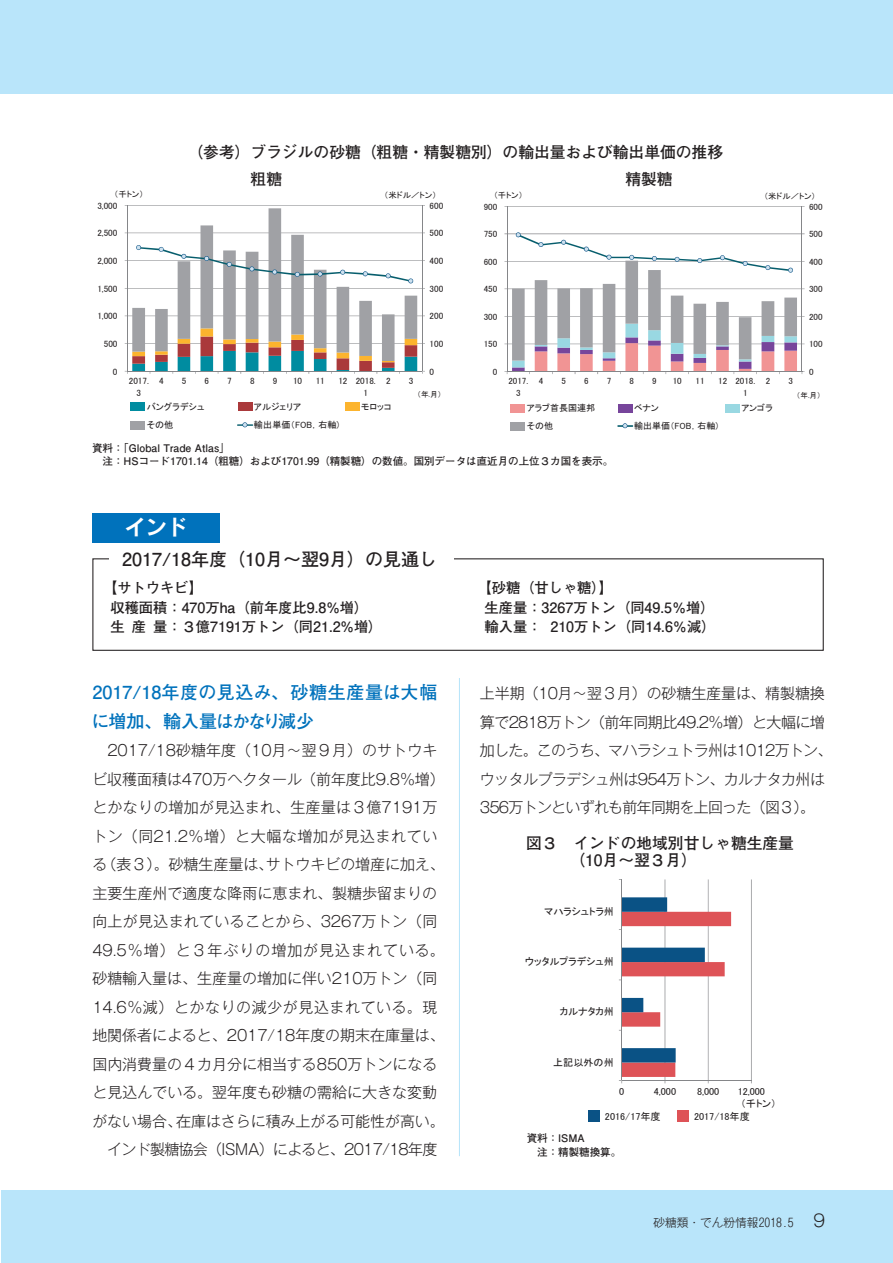
<style>
.page{position:relative;width:893px;height:1263px;background:#fff}
.page>*{position:absolute;margin:0;border:0;box-sizing:border-box;transform-origin:0 0}
.t1{font:21px "Rodin Pro B";color:#fff}
.t2{font:700 18px/28.5px "Futo Go B101 Pr 5";color:#0072bc}
.t3{font:700 18px "Futo Go B101 Pr 5";color:#231f20}
.t4{font:700 15.75px/16.5px "Futo Go B101 Pr 5";color:#231f20}
.t5{font:300 15px/28.5px "Gothic MB101 Pr 5";letter-spacing:-.005em;color:#231f20;text-align:center}
.t6{font:300 15px/28.5px "Gothic MB101 Pr 5";letter-spacing:-.05em;color:#231f20}
.t7{font:700 14.25px "Futo Go B101 Pr 5";color:#231f20}
.t8{font:300 11.7px "Gothic MB101 Pr 5";color:#231f20}
.t9{font:700 10.5px/13.5px "Futo Go B101 Pr 5";color:#231f20}
.t10{font:10.2px "MS P Gothic";color:#231f20}
.t11{font:9.15px/11.9px "MS P Gothic";letter-spacing:-.005em;color:#231f20;text-align:center}
.t12{font:9px/11.7px "MS P Gothic";color:#231f20;text-align:center}
.t13{font:8.4px "MS P Gothic";letter-spacing:.01em;color:#231f20}
.t14{font:8.25px "MS P Gothic";color:#231f20}
.t15{font:7.65px "MS P Gothic";color:#231f20}
.t16{font:7.5px "MS P Gothic";color:#231f20}
.s1{font-size:16.95px}
</style>
<div class="page">
<div style="left:1px;top:1191px;width:892px;height:72px;background:#b9e5fa"></div>
<div style="left:1px;top:0;width:892px;height:94px;background:#b9e5fa"></div>
<hr style="left:459px;top:144px;width:1px;height:1012px;background:#b9e5fa">
<div style="left:92px;top:487px;width:733px;height:191px;background:#fff"></div>
<div style="left:92px;top:513px;width:128px;height:29px;background:#0072bc"></div>
<div style="left:92px;top:558px;width:732px;height:93px;border:1px solid #231f20"></div>
<div style="left:109px;top:550px;width:345px;height:18px;background:#fff"></div>
<div style="left:92px;top:145px;width:733px;height:342px;background:#fff"></div>
<svg style="left:125px;top:205px;width:300px;height:169px"></svg>
<div style="left:131px;top:403px;width:14px;height:8px;background:#008ca0"></div>
<div style="left:238px;top:403px;width:14px;height:8px;background:#aa393b"></div>
<div style="left:345px;top:403px;width:15px;height:8px;background:#fcb42e"></div>
<div style="left:131px;top:421px;width:14px;height:8px;background:#a0a1a5"></div>
<svg style="left:237px;top:422px;width:16px;height:5px"></svg>
<hr style="left:507px;top:206px;width:295px;height:1px;background:#858689">
<hr style="left:802px;top:206px;width:1px;height:165px;background:#858689">
<hr style="left:507px;top:206px;width:1px;height:165px;background:#858689">
<svg style="left:504px;top:232px;width:301px;height:142px"></svg>
<div style="left:511px;top:404px;width:14px;height:8px;background:#f19494"></div>
<div style="left:618px;top:404px;width:14px;height:8px;background:#77459b"></div>
<div style="left:725px;top:404px;width:15px;height:8px;background:#99d8e2"></div>
<div style="left:511px;top:422px;width:14px;height:8px;background:#a0a1a5"></div>
<svg style="left:617px;top:423px;width:16px;height:5px"></svg>
<hr style="left:665px;top:879px;width:1px;height:201px;background:#858689">
<hr style="left:708px;top:879px;width:1px;height:201px;background:#858689">
<hr style="left:751px;top:879px;width:1px;height:201px;background:#858689">
<hr style="left:622px;top:1080px;width:129px;height:1px;background:#858689">
<hr style="left:621px;top:879px;width:1px;height:201px;background:#858689">
<svg style="left:619px;top:897px;width:112px;height:186px"></svg>
<div style="left:588px;top:1110px;width:11px;height:12px;background:#0a5285"></div>
<div style="left:677px;top:1110px;width:12px;height:12px;background:#de5357"></div>
<p class="t4" style="left:188px;top:143px;width:537px">（参考）ブラジルの砂糖（粗糖・精製糖別）の輸出量および輸出単価の推移</p>
<p class="t4" style="left:251px;top:169px;width:33px">粗糖</p>
<p class="t4" style="left:625px;top:169px;width:49px">精製糖</p>
<p class="t13" style="left:114px;top:190px;width:31px">（千トン）</p>
<p class="t13" style="left:384px;top:191px;width:54px">（米ドル／トン）</p>
<p class="t14" style="left:494px;top:191px;width:31px">（千トン）</p>
<p class="t14" style="left:764px;top:192px;width:53px">（米ドル／トン）</p>
<p class="t11" style="left:97px;top:199px;width:22px">3,000</p>
<p class="t11" style="left:429px;top:199px;width:15px">600</p>
<p class="t12" style="left:484px;top:201px;width:15px">900</p>
<p class="t12" style="left:809px;top:201px;width:15px">600</p>
<p class="t11" style="left:97px;top:227px;width:22px">2,500</p>
<p class="t11" style="left:429px;top:227px;width:15px">500</p>
<p class="t12" style="left:484px;top:228px;width:15px">750</p>
<p class="t12" style="left:809px;top:228px;width:15px">500</p>
<p class="t11" style="left:97px;top:255px;width:22px">2,000</p>
<p class="t11" style="left:429px;top:255px;width:15px">400</p>
<p class="t12" style="left:484px;top:255px;width:15px">600</p>
<p class="t12" style="left:809px;top:255px;width:15px">400</p>
<p class="t11" style="left:97px;top:282px;width:22px">1,500</p>
<p class="t11" style="left:429px;top:282px;width:15px">300</p>
<p class="t12" style="left:484px;top:283px;width:15px">450</p>
<p class="t12" style="left:809px;top:283px;width:15px">300</p>
<p class="t11" style="left:97px;top:310px;width:22px">1,000</p>
<p class="t11" style="left:429px;top:310px;width:15px">200</p>
<p class="t12" style="left:484px;top:311px;width:15px">300</p>
<p class="t12" style="left:809px;top:311px;width:15px">200</p>
<p class="t11" style="left:104px;top:338px;width:15px">500</p>
<p class="t11" style="left:429px;top:338px;width:15px">100</p>
<p class="t12" style="left:484px;top:338px;width:15px">150</p>
<p class="t12" style="left:809px;top:338px;width:15px">100</p>
<p class="t11" style="left:113px;top:365px;width:6px">0</p>
<p class="t11" style="left:429px;top:365px;width:6px">0</p>
<p class="t12" style="left:493px;top:365px;width:6px">0</p>
<p class="t12" style="left:809px;top:365px;width:6px">0</p>
<p class="t11" style="left:129px;top:375px;width:22px">2017.<br>3</p>
<p class="t11" style="left:159px;top:375px;width:6px">4</p>
<p class="t11" style="left:182px;top:375px;width:6px">5</p>
<p class="t11" style="left:204px;top:375px;width:6px">6</p>
<p class="t11" style="left:227px;top:375px;width:6px">7</p>
<p class="t11" style="left:250px;top:375px;width:6px">8</p>
<p class="t11" style="left:273px;top:375px;width:6px">9</p>
<p class="t11" style="left:293px;top:375px;width:11px">10</p>
<p class="t11" style="left:316px;top:375px;width:11px">11</p>
<p class="t11" style="left:363px;top:375px;width:14px;text-align:left;text-indent:-25px">12 2018.<br>1</p>
<p class="t11" style="left:386px;top:375px;width:6px">2</p>
<p class="t11" style="left:409px;top:375px;width:6px">3</p>
<p class="t15" style="left:417px;top:390px;width:26px">（年.月）</p>
<p class="t12" style="left:508px;top:375px;width:21px">2017.<br>3</p>
<p class="t12" style="left:539px;top:375px;width:6px">4</p>
<p class="t12" style="left:562px;top:375px;width:6px">5</p>
<p class="t12" style="left:584px;top:375px;width:6px">6</p>
<p class="t12" style="left:607px;top:375px;width:6px">7</p>
<p class="t12" style="left:630px;top:375px;width:6px">8</p>
<p class="t12" style="left:652px;top:375px;width:6px">9</p>
<p class="t12" style="left:673px;top:375px;width:11px">10</p>
<p class="t12" style="left:695px;top:375px;width:11px">11</p>
<p class="t12" style="left:743px;top:375px;width:14px;text-align:left;text-indent:-25px">12 2018.<br>1</p>
<p class="t12" style="left:766px;top:375px;width:6px">2</p>
<p class="t12" style="left:788px;top:375px;width:6px">3</p>
<p class="t16" style="left:797px;top:391px;width:26px">（年.月）</p>
<p class="t11" style="left:147px;top:401px;width:59px">バングラデシュ</p>
<p class="t11" style="left:254px;top:401px;width:49px">アルジェリア</p>
<p class="t11" style="left:361px;top:401px;width:32px">モロッコ</p>
<p class="t11" style="left:147px;top:419px;width:28px">その他</p>
<p class="t11" style="left:254px;top:419px;width:87px">輸出単価（FOB，右軸)</p>
<p class="t12" style="left:527px;top:402px;width:70px">アラブ首長国連邦</p>
<p class="t12" style="left:634px;top:402px;width:26px">ベナン</p>
<p class="t12" style="left:741px;top:402px;width:33px">アンゴラ</p>
<p class="t12" style="left:527px;top:420px;width:28px">その他</p>
<p class="t12" style="left:634px;top:420px;width:86px">輸出単価（FOB，右軸)</p>
<p class="t9" style="left:92px;top:440px;width:523px">資料：「Global Trade Atlas」<br>　注：HSコード1701.14（粗糖）および1701.99（精製糖）の数値。国別データは直近月の上位３カ国を表示。</p>
<h1 class="t1" style="left:125px;top:513px;width:64px">インド</h1>
<p class="t3" style="left:122px;top:544px;width:317px">2017/18年度（10月～翌9月）の見通し</p>
<p class="t7" style="left:103px;top:576px;width:101px">【サトウキビ】</p>
<p class="t7" style="left:477px;top:576px;width:137px">【砂糖（甘しゃ糖）】</p>
<p class="t7" style="left:110px;top:596px;width:259px">収穫面積：470万ha（前年度比9.8%増）</p>
<p class="t7" style="left:485px;top:596px;width:232px">生産量：3267万トン（同49.5％増）</p>
<p class="t7" style="left:110px;top:615px;width:274px">生産量：３億7191万トン（同21.2%増）</p>
<p class="t7" style="left:485px;top:615px;width:233px">輸入量： 210万トン（同14.6％減）</p>
<p class="t2" style="left:91px;top:677px;width:347px">2017/18年度の見込み、砂糖生産量は大幅に増加、輸入量はかなり減少</p>
<p class="t5" style="left:92px;top:735px;width:354px">2017/18砂糖年度（10月～翌９月）のサトウキ<br>ビ収穫面積は470万ヘクタール（前年度比9.8％増）とかなりの増加が見込まれ、生産量は３億7191万トン（同21.2％増）と大幅な増加が見込まれている（表３）。砂糖生産量は、サトウキビの増産に加え、主要生産州で適度な降雨に恵まれ、製糖歩留まりの向上が見込まれていることから、3267万トン（同<br>49.5％増）と３年ぶりの増加が見込まれている。砂糖輸入量は、生産量の増加に伴い210万トン（同<br>14.6％減）とかなりの減少が見込まれている。現地関係者によると、2017/18年度の期末在庫量は、国内消費量の４カ月分に相当する850万トンになると見込んでいる。翌年度も砂糖の需給に大きな変動がない場合、在庫はさらに積み上がる可能性が高い。インド製糖協会（ISMA）によると、2017/18年度</p>
<p class="t6" style="left:480px;top:678px;width:354px">上半期（10月～翌３月）の砂糖生産量は、精製糖換算で2818万トン（前年同期比49.2％増）と大幅に増加した。このうち、マハラシュトラ州は1012万トン、ウッタルプラデシュ州は954万トン、カルナタカ州は<br>356万トンといずれも前年同期を上回った（図３）。</p>
<p class="t4" style="left:569px;top:834px;width:226px;text-indent:-43px">図３　インドの地域別甘しゃ糖生産量（10月～翌３月）</p>
<p class="t10" style="left:544px;top:906px;width:71px">マハラシュトラ州</p>
<p class="t10" style="left:525px;top:956px;width:91px">ウッタルプラデシュ州</p>
<p class="t10" style="left:560px;top:1006px;width:56px">カルナタカ州</p>
<p class="t10" style="left:553px;top:1057px;width:62px">上記以外の州</p>
<p class="t10" style="left:619px;top:1086px;width:7px">0</p>
<p class="t10" style="left:654px;top:1086px;width:24px">4,000</p>
<p class="t10" style="left:697px;top:1086px;width:24px">8,000</p>
<p class="t10" style="left:738px;top:1086px;width:29px">12,000</p>
<p class="t10" style="left:741px;top:1098px;width:37px">（千トン）</p>
<p class="t10" style="left:605px;top:1111px;width:57px">2016/17年度</p>
<p class="t10" style="left:694px;top:1111px;width:57px">2017/18年度</p>
<p class="t9" style="left:527px;top:1131px;width:96px">資料：ISMA<br>　注：精製糖換算。</p>
<p class="t8" style="left:653px;top:1212px;width:173px">砂糖類・でん粉情報2018.5 <span class="s1">9</span></p>
</div>
